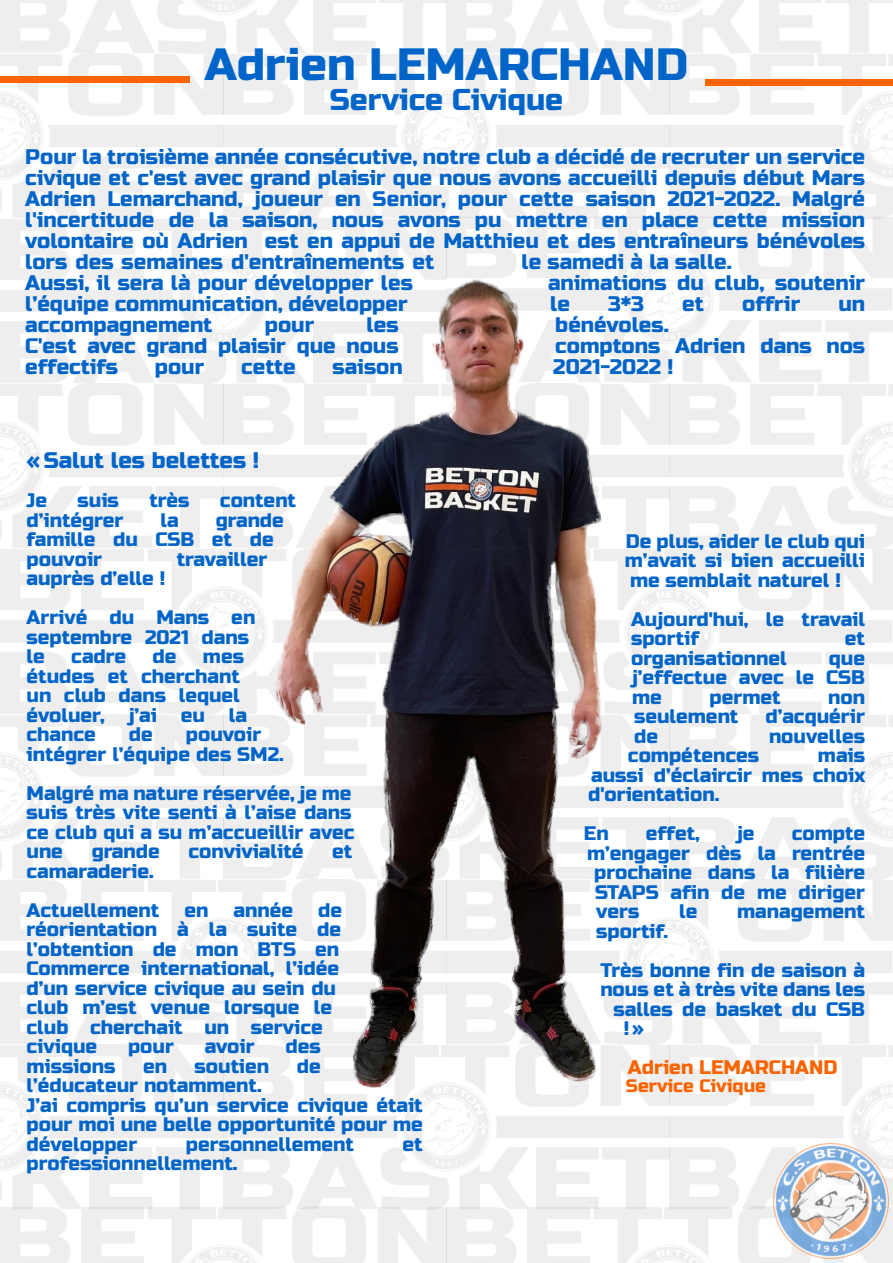
<style>
.page{position:relative;width:893px;height:1263px;background:#fff}
.page>*{position:absolute;margin:0;border:0;box-sizing:border-box;transform-origin:0 0}
.t1{font:45px "Russo One";color:#0064c8}
.t2{font:30px "Russo One";color:#0064c8}
.t3{font:22.5px "Russo One";color:#0064c8}
.t4{font:21px/21px "Russo One";color:#0064c8;text-align:justify}
.t5{font:19.5px/19.5px "Russo One";color:#0064c8}
.t6{font:19.5px "Russo One";color:#fa6400}
.t7{font:18px "Russo One";color:#fa6400}
</style>
<div class="page">
<img style="left:0;top:0;width:893px;height:219px">
<img style="left:774px;top:1144px;width:115px;height:115px">
<div style="left:0;top:76px;width:190px;height:6px;background:#fa6400"></div>
<div style="left:705px;top:79px;width:188px;height:6px;background:#fa6400"></div>
<img style="left:267px;top:269px;width:359px;height:830px">
<h1 class="t1" style="left:205px;top:39px;width:485px">Adrien LEMARCHAND</h1>
<h2 class="t2" style="left:330px;top:83px;width:235px">Service Civique</h2>
<p class="t4" style="left:25px;top:146px;width:841px">Pour la troisième année consécutive, notre club a décidé de recruter un service civique et c'est avec grand plaisir que nous avons accueilli depuis début Mars Adrien Lemarchand, joueur en Senior, pour cette saison 2021-2022. Malgré l'incertitude de la saison, nous avons pu mettre en place cette mission volontaire où Adrien est en appui de Matthieu et des entraîneurs bénévoles lors des semaines d'entraînements et</p>
<p class="t4" style="left:522px;top:251px;width:212px">le samedi à la salle.</p>
<p class="t4" style="left:25px;top:272px;width:389px">Aussi, il sera là pour développer les</p>
<p class="t4" style="left:548px;top:272px;width:318px">animations du club, soutenir</p>
<p class="t4" style="left:25px;top:293px;width:384px">l’équipe communication, développer</p>
<p class="t4" style="left:550px;top:293px;width:21px">le</p>
<p class="t4" style="left:608px;top:293px;width:38px">3*3</p>
<p class="t4" style="left:682px;top:293px;width:23px">et</p>
<p class="t4" style="left:742px;top:293px;width:60px">offrir</p>
<p class="t4" style="left:838px;top:293px;width:28px">un</p>
<p class="t4" style="left:25px;top:314px;width:189px">accompagnement</p>
<p class="t4" style="left:265px;top:314px;width:51px">pour</p>
<p class="t4" style="left:367px;top:314px;width:33px">les</p>
<p class="t4" style="left:555px;top:314px;width:115px">bénévoles.</p>
<p class="t4" style="left:25px;top:335px;width:375px">C'est avec grand plaisir que nous</p>
<p class="t4" style="left:555px;top:335px;width:311px">comptons Adrien dans nos</p>
<p class="t4" style="left:25px;top:356px;width:94px">effectifs</p>
<p class="t4" style="left:155px;top:356px;width:51px">pour</p>
<p class="t4" style="left:241px;top:356px;width:56px">cette</p>
<p class="t4" style="left:333px;top:356px;width:72px">saison</p>
<p class="t4" style="left:553px;top:356px;width:122px">2021-2022 !</p>
<p class="t3" style="left:27px;top:447px;width:234px">« Salut les belettes !</p>
<p class="t5" style="left:27px;top:491px;width:22px">Je</p>
<p class="t5" style="left:78px;top:491px;width:43px">suis</p>
<p class="t5" style="left:149px;top:491px;width:42px">très</p>
<p class="t5" style="left:220px;top:491px;width:78px">content</p>
<p class="t5" style="left:27px;top:510px;width:98px">d’intégrer</p>
<p class="t5" style="left:160px;top:510px;width:20px">la</p>
<p class="t5" style="left:27px;top:510px;width:259px;text-indent:189px">grande famille du CSB et de pouvoir</p>
<p class="t5" style="left:177px;top:549px;width:92px">travailler</p>
<p class="t5" style="left:27px;top:559px;width:230px;line-height:39px">auprès d’elle !<br>Arrivé du Mans en</p>
<p class="t5" style="left:27px;top:627px;width:224px">septembre 2021 dans le</p>
<p class="t5" style="left:71px;top:647px;width:56px">cadre</p>
<p class="t5" style="left:153px;top:647px;width:25px">de</p>
<p class="t5" style="left:27px;top:647px;width:222px;text-indent:176px">mes études et cherchant un club dans lequel évoluer, j’ai eu la chance</p>
<p class="t5" style="left:27px;top:725px;width:259px;text-indent:159px">pouvoir intégrer l’équipe des SM2.</p>
<p class="t5" style="left:27px;top:783px;width:329px">Malgré ma nature réservée, je me suis très vite senti à l’aise dans ce club qui a su m’accueillir avec une</p>
<p class="t5" style="left:129px;top:725px;width:25px">de</p>
<p class="t5" style="left:92px;top:842px;width:70px">grande</p>
<p class="t5" style="left:189px;top:842px;width:116px">convivialité</p>
<p class="t5" style="left:332px;top:842px;width:22px">et</p>
<p class="t5" style="left:27px;top:851px;width:134px;line-height:39px">camaraderie.<br>Actuellement</p>
<p class="t5" style="left:185px;top:900px;width:25px">en</p>
<p class="t5" style="left:234px;top:900px;width:61px">année</p>
<p class="t5" style="left:27px;top:900px;width:317px;text-indent:292px">de réorientation à la suite de l’obtention de mon BTS en<br>Commerce international, l’idée d’un service civique au sein du club m’est venue lorsque le club cherchait un service civique</p>
<p class="t5" style="left:128px;top:1037px;width:48px">pour</p>
<p class="t5" style="left:205px;top:1037px;width:52px">avoir</p>
<p class="t5" style="left:285px;top:1037px;width:37px">des</p>
<p class="t5" style="left:27px;top:1056px;width:90px">missions</p>
<p class="t5" style="left:143px;top:1056px;width:25px">en</p>
<p class="t5" style="left:195px;top:1056px;width:76px">soutien</p>
<p class="t5" style="left:297px;top:1056px;width:25px">de</p>
<p class="t5" style="left:27px;top:1076px;width:398px">l’éducateur notamment.<br>J’ai compris qu’un service civique était pour moi une belle opportunité pour me développer</p>
<p class="t5" style="left:186px;top:1134px;width:170px">personnellement</p>
<p class="t5" style="left:403px;top:1134px;width:22px">et</p>
<p class="t5" style="left:27px;top:1154px;width:213px">professionnellement.</p>
<p class="t5" style="left:625px;top:531px;width:242px;text-align:justify">De plus, aider le club qui m’avait si bien accueilli me semblait naturel !</p>
<p class="t5" style="left:631px;top:609px;width:236px">Aujourd'hui, le travail sportif</p>
<p class="t5" style="left:845px;top:629px;width:22px">et</p>
<p class="t5" style="left:631px;top:648px;width:157px">organisationnel</p>
<p class="t5" style="left:632px;top:648px;width:235px;text-align:justify;text-indent:197px">que j’effectue avec le CSB me</p>
<p class="t5" style="left:709px;top:687px;width:73px">permet</p>
<p class="t5" style="left:828px;top:687px;width:38px">non</p>
<p class="t5" style="left:634px;top:707px;width:106px">seulement</p>
<p class="t5" style="left:765px;top:707px;width:101px">d’acquérir</p>
<p class="t5" style="left:634px;top:726px;width:25px">de</p>
<p class="t5" style="left:769px;top:726px;width:98px">nouvelles</p>
<p class="t5" style="left:628px;top:746px;width:133px">compétences</p>
<p class="t5" style="left:588px;top:746px;width:279px;text-align:justify;text-indent:230px">mais aussi d’éclaircir mes choix d'orientation.</p>
<p class="t5" style="left:584px;top:824px;width:26px">En</p>
<p class="t5" style="left:646px;top:824px;width:56px">effet,</p>
<p class="t5" style="left:737px;top:824px;width:19px">je</p>
<p class="t5" style="left:792px;top:824px;width:75px">compte</p>
<p class="t5" style="left:587px;top:843px;width:280px">m’engager dès la rentrée</p>
<p class="t5" style="left:594px;top:863px;width:272px">prochaine dans la filière</p>
<p class="t5" style="left:595px;top:882px;width:271px">STAPS afin de me diriger</p>
<p class="t5" style="left:596px;top:902px;width:45px">vers</p>
<p class="t5" style="left:679px;top:902px;width:20px">le</p>
<p class="t5" style="left:737px;top:902px;width:129px">management</p>
<p class="t5" style="left:596px;top:911px;width:270px;line-height:39px">sportif.<br>Très bonne fin de saison à</p>
<p class="t5" style="left:600px;top:980px;width:266px">nous et à très vite dans les</p>
<p class="t5" style="left:614px;top:999px;width:253px">salles de basket du CSB</p>
<p class="t5" style="left:624px;top:1019px;width:22px">!»</p>
<p class="t6" style="left:628px;top:1056px;width:211px">Adrien LEMARCHAND</p>
<p class="t7" style="left:626px;top:1076px;width:142px">Service Civique</p>
</div>
